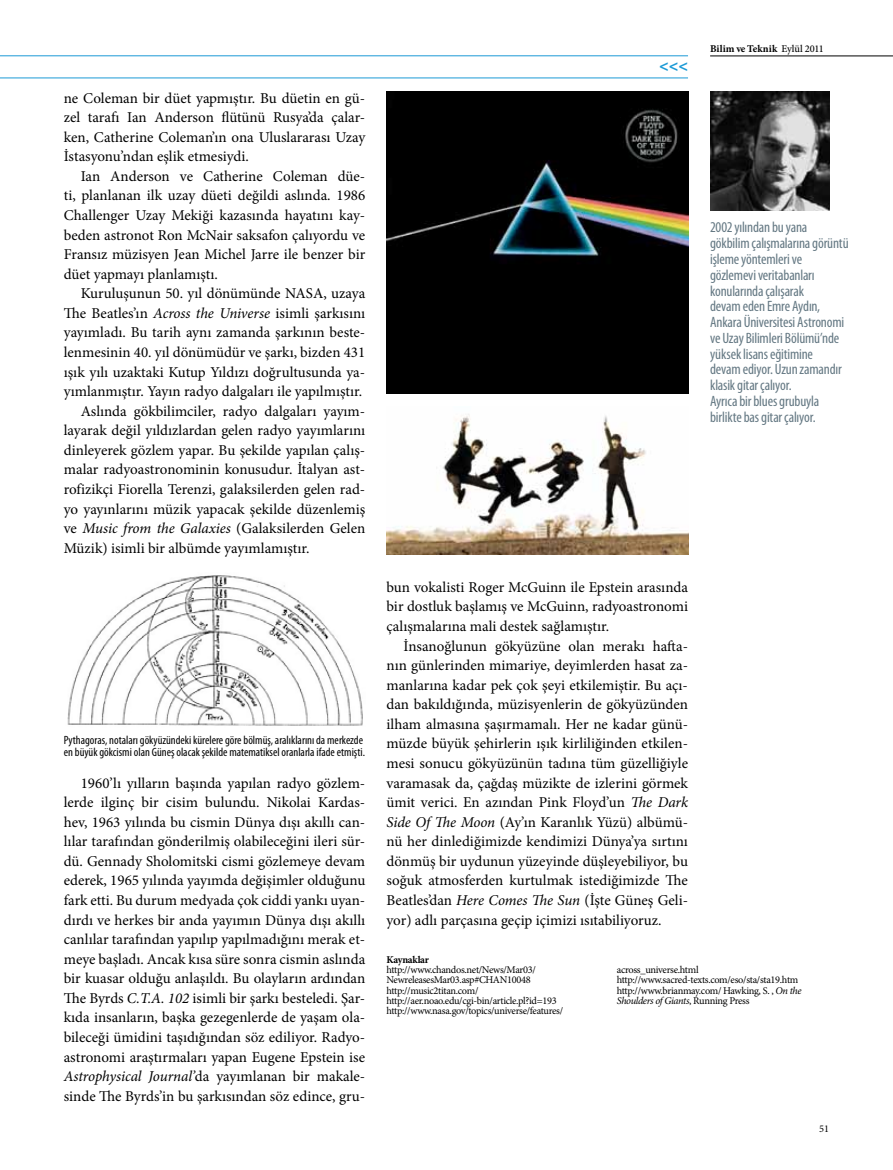
<style>
.page{position:relative;width:893px;height:1170px;background:#fff}
.page>*{position:absolute;margin:0;border:0;box-sizing:border-box;transform-origin:0 0}
.t1{font:700 16.2px "Myriad Pro";color:#1c9ad6}
.t2{font:15px/19.5px "Minion Pro";color:#000;text-align:justify}
.t3{font:condensed 15px/15.8px "Myriad Pro";letter-spacing:-.01em;color:#647883}
.t4{font:condensed 12px/12px "Myriad Pro";color:#000}
.t5{font:10.35px/10.4px "Minion Pro";letter-spacing:-.03em;color:#000}
.t6{font:700 10.35px "Minion Pro";letter-spacing:.005em;color:#000}
.t7{font:700 10.35px "Minion Pro";letter-spacing:-.015em;color:#000}
.s1{font-style:italic}
.s2{font-weight:500}
</style>
<div class="page">
<hr style="left:0;top:78px;width:688px;height:1px;background:#1c9ad6">
<hr style="left:0;top:56px;width:688px;height:1px;background:#1c9ad6">
<hr style="left:710px;top:56px;width:183px;height:1px;background:#000">
<img style="left:67px;top:575px;width:296px;height:151px">
<img style="left:710px;top:91px;width:119px;height:119px">
<img style="left:387px;top:91px;width:301px;height:302px">
<img style="left:386px;top:414px;width:302px;height:140px">
<p class="t2" style="left:64px;top:88px;width:303px">ne Coleman bir düet yapmıştır. Bu düetin en gü&shy;zel tarafı Ian Anderson flütünü Rusya’da çalar&shy;ken, Catherine Coleman’ın ona Uluslararası Uzay İstasyonu’ndan eşlik etmesiydi.</p>
<p class="t2" style="left:64px;top:166px;width:303px;text-indent:17px">Ian Anderson ve Catherine Coleman düe&shy;ti, planlanan ilk uzay düeti değildi aslında. 1986<br>Challenger Uzay Mekiği kazasında hayatını kay&shy;beden astronot Ron McNair saksafon çalıyordu ve Fransız müzisyen Jean Michel Jarre ile benzer bir düet yapmayı planlamıştı.</p>
<p class="t2" style="left:81px;top:284px;width:286px">Kuruluşunun 50. yıl dönümünde NASA, uzaya</p>
<p class="t2" style="left:64px;top:303px;width:303px">The Beatles’ın <span class="s1">Across the Universe</span> isimli şarkısını</p>
<p class="t2" style="left:64px;top:323px;width:303px">yayımladı. Bu tarih aynı zamanda şarkının beste-</p>
<p class="t2" style="left:64px;top:342px;width:303px">lenmesinin 40. yıl dönümüdür ve şarkı, bizden 431</p>
<p class="t2" style="left:64px;top:362px;width:303px">ışık yılı uzaktaki Kutup Yıldızı doğrultusunda ya-</p>
<p class="t2" style="left:64px;top:381px;width:300px">yımlanmıştır. Yayın radyo dalgaları ile yapılmıştır.</p>
<p class="t2" style="left:81px;top:401px;width:286px">Aslında gökbilimciler, radyo dalgaları yayım-</p>
<p class="t2" style="left:64px;top:421px;width:303px">layarak değil yıldızlardan gelen radyo yayımlarını</p>
<p class="t2" style="left:64px;top:440px;width:303px">dinleyerek gözlem yapar. Bu şekilde yapılan çalış-</p>
<p class="t2" style="left:64px;top:460px;width:303px">malar radyoastronominin konusudur. İtalyan ast-</p>
<p class="t2" style="left:64px;top:479px;width:303px">rofizikçi Fiorella Terenzi, galaksilerden gelen rad-</p>
<p class="t2" style="left:64px;top:499px;width:303px">yo yayınlarını müzik yapacak şekilde düzenlemiş</p>
<p class="t2" style="left:64px;top:518px;width:303px">ve <span class="s1">Music from the Galaxies</span> (Galaksilerden Gelen</p>
<p class="t2" style="left:64px;top:538px;width:247px">Müzik) isimli bir albümde yayımlamıştır.</p>
<p class="t4" style="left:64px;top:733px;width:303px">Pythagoras, notaları gökyüzündeki kürelere göre bölmüş, aralıklarını da merkezde en büyük gökcismi olan Güneş olacak şekilde matematiksel oranlarla ifade etmişti.</p>
<p class="t2" style="left:64px;top:773px;width:303px;text-indent:17px">1960’lı yılların başında yapılan radyo gözlem&shy;lerde ilginç bir cisim bulundu. Nikolai Kardas&shy;hev, 1963 yılında bu cismin Dünya dışı akıllı can&shy;lılar tarafından gönderilmiş olabileceğini ileri sür&shy;dü. Gennady Sholomitski cismi gözlemeye devam ederek, 1965 yılında yayımda değişimler olduğunu fark etti. Bu durum medyada çok ciddi yankı uyan&shy;dırdı ve herkes bir anda yayımın Dünya dışı akıllı canlılar tarafından yapılıp yapılmadığını merak et&shy;meye başladı. Ancak kısa süre sonra cismin aslında bir kuasar olduğu anlaşıldı. Bu olayların ardından The Byrds <span class="s1">C.T.A. 102</span> isimli bir şarkı besteledi. Şar&shy;kıda insanların, başka gezegenlerde de yaşam ola&shy;bileceği ümidini taşıdığından söz ediliyor. Radyo&shy;astronomi araştırmaları yapan Eugene Epstein ise <span class="s1">Astrophysical Journal’</span>da yayımlanan bir makale&shy;sinde The Byrds’in bu şarkısından söz edince, gru-</p>
<p class="t1" style="left:659px;top:55px;width:30px">&lt;&lt;&lt;</p>
<p class="t6" style="left:710px;top:41px;width:115px">Bilim ve Teknik <span class="s2">Eylül 2011</span></p>
<p class="t3" style="left:710px;top:219px;width:140px">2002 yılından bu yana gökbilim çalışmalarına görüntü işleme yöntemleri ve gözlemevi veritabanları konularında çalışarak<br>devam eden Emre Aydın,<br>Ankara Üniversitesi Astronomi ve Uzay Bilimleri Bölümü’nde yüksek lisans eğitimine<br>devam ediyor. Uzun zamandır klasik gitar çalıyor.<br>Ayrıca bir blues grubuyla birlikte bas gitar çalıyor.</p>
<p class="t2" style="left:387px;top:577px;width:303px">bun vokalisti Roger McGuinn ile Epstein arasında bir dostluk başlamış ve McGuinn, radyoastronomi çalışmalarına mali destek sağlamıştır.</p>
<p class="t2" style="left:387px;top:636px;width:303px;text-indent:17px">İnsanoğlunun gökyüzüne olan merakı hafta&shy;nın günlerinden mimariye, deyimlerden hasat za&shy;manlarına kadar pek çok şeyi etkilemiştir. Bu açı&shy;dan bakıldığında, müzisyenlerin de gökyüzünden ilham almasına şaşırmamalı. Her ne kadar günü&shy;müzde büyük şehirlerin ışık kirliliğinden etkilen&shy;mesi sonucu gökyüzünün tadına tüm güzelliğiyle varamasak da, çağdaş müzikte de izlerini görmek ümit verici. En azından Pink Floyd’un <span class="s1">The Dark Side Of The Moon</span> (Ay’ın Karanlık Yüzü) albümü&shy;nü her dinlediğimizde kendimizi Dünya’ya sırtını dönmüş bir uydunun yüzeyinde düşleyebiliyor, bu soğuk atmosferden kurtulmak istediğimizde The Beatles’dan <span class="s1">Here Comes The Sun</span> (İşte Güneş Geli&shy;yor) adlı parçasına geçip içimizi ısıtabiliyoruz.</p>
<p class="t7" style="left:387px;top:951px;width:44px">Kaynaklar</p>
<p class="t5" style="left:387px;top:964px;width:178px">http://www.chandos.net/News/Mar03/ NewreleasesMar03.asp#CHAN10048 http://music2titan.com/ http://aer.noao.edu/cgi-bin/article.pl?id=193 http://www.nasa.gov/topics/universe/features/</p>
<p class="t5" style="left:617px;top:964px;width:186px">across_universe.html http://www.sacred-texts.com/eso/sta/sta19.htm http://www.brianmay.com/ Hawking, S. , <span class="s1">On the Shoulders of Giants</span>, Running Press</p>
<p class="t5" style="left:819px;top:1123px;width:11px">51</p>
</div>
